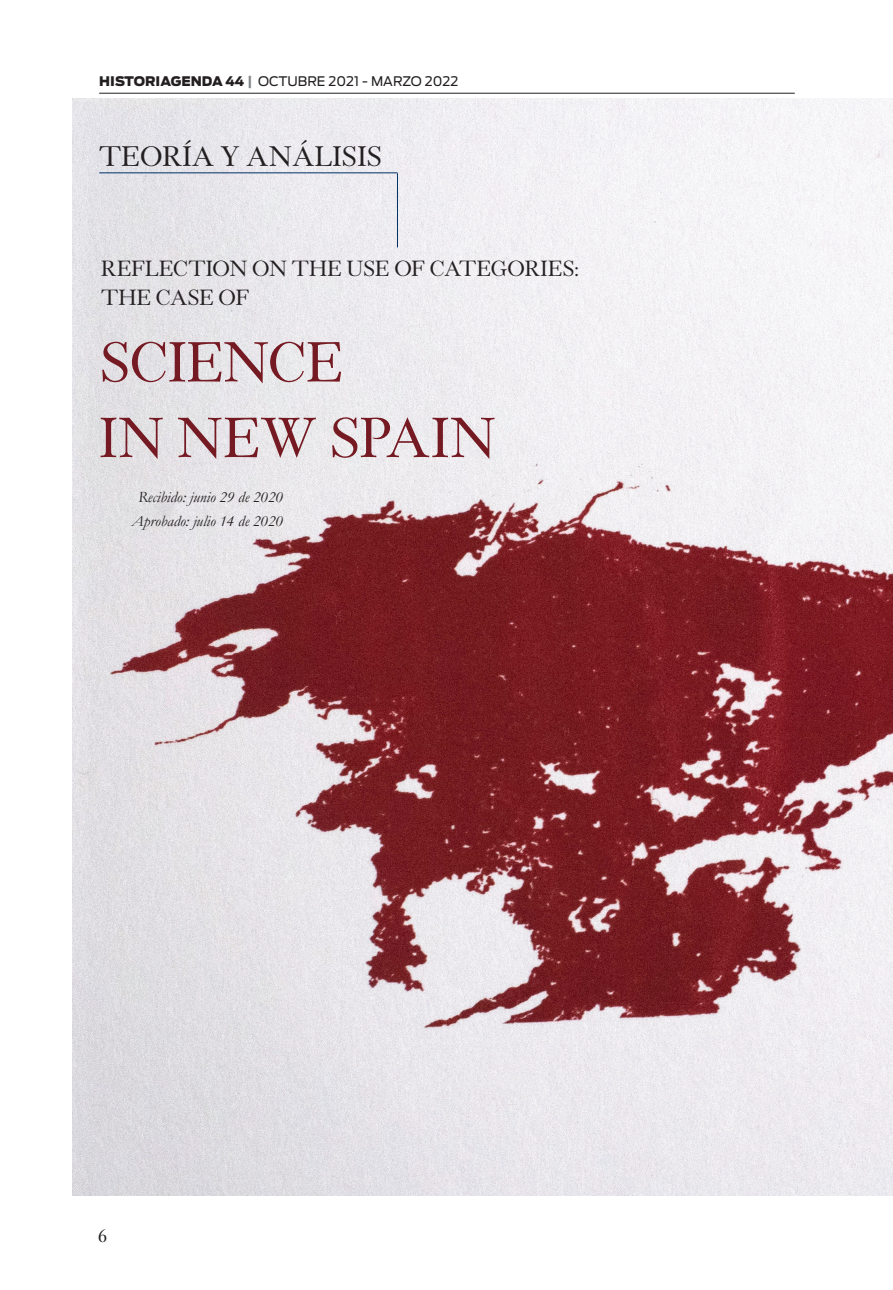
<style>
.page{position:relative;width:893px;height:1290px;background:#fff}
.page>*{position:absolute;margin:0;border:0;box-sizing:border-box;transform-origin:0 0}
.t1{font:63px/75.6px "Wessex";letter-spacing:-.015em;color:#751a22}
.t2{font:31.5px "Wessex";color:#231f20}
.t3{font:24.5px/29.4px "Wessex";letter-spacing:-.005em;color:#231f20}
.t4{font:21px "Wessex";color:#231f20}
.t5{font:italic 15.75px/23.6px "Garamond";color:#231f20;text-align:center}
.t6{font:13.12px "Antenna";color:#231f20}
.s1{font-weight:900}
.s2{font-weight:700;color:#808285}
</style>
<div class="page">
<hr style="left:99px;top:93px;width:696px;height:1px;background:#231f20">
<img style="left:72px;top:98px;width:821px;height:1097px">
<hr style="left:99px;top:172px;width:298px;height:1px;background:#003066">
<hr style="left:397px;top:173px;width:1px;height:74px;background:#003066">
<p class="t6" style="left:99px;top:74px;width:361px"><span class="s1">HISTORIAGENDA 44</span> <span class="s2">|</span> OCTUBRE 2021 - MARZO 2022</p>
<h2 class="t2" style="left:99px;top:140px;width:285px">TEORÍA Y ANÁLISIS</h2>
<h3 class="t3" style="left:101px;top:254px;width:479px">REFLECTION ON THE USE OF CATEGORIES:<br>THE CASE OF</h3>
<h1 class="t1" style="left:99px;top:325px;width:399px">SCIENCE<br>IN NEW SPAIN</h1>
<p class="t5" style="left:132px;top:485px;width:153px">Recibido: junio 29 de 2020<br>Aprobado: julio 14 de 2020</p>
<h3 class="t4" style="left:98px;top:1224px;width:11px">6</h3>
</div>
